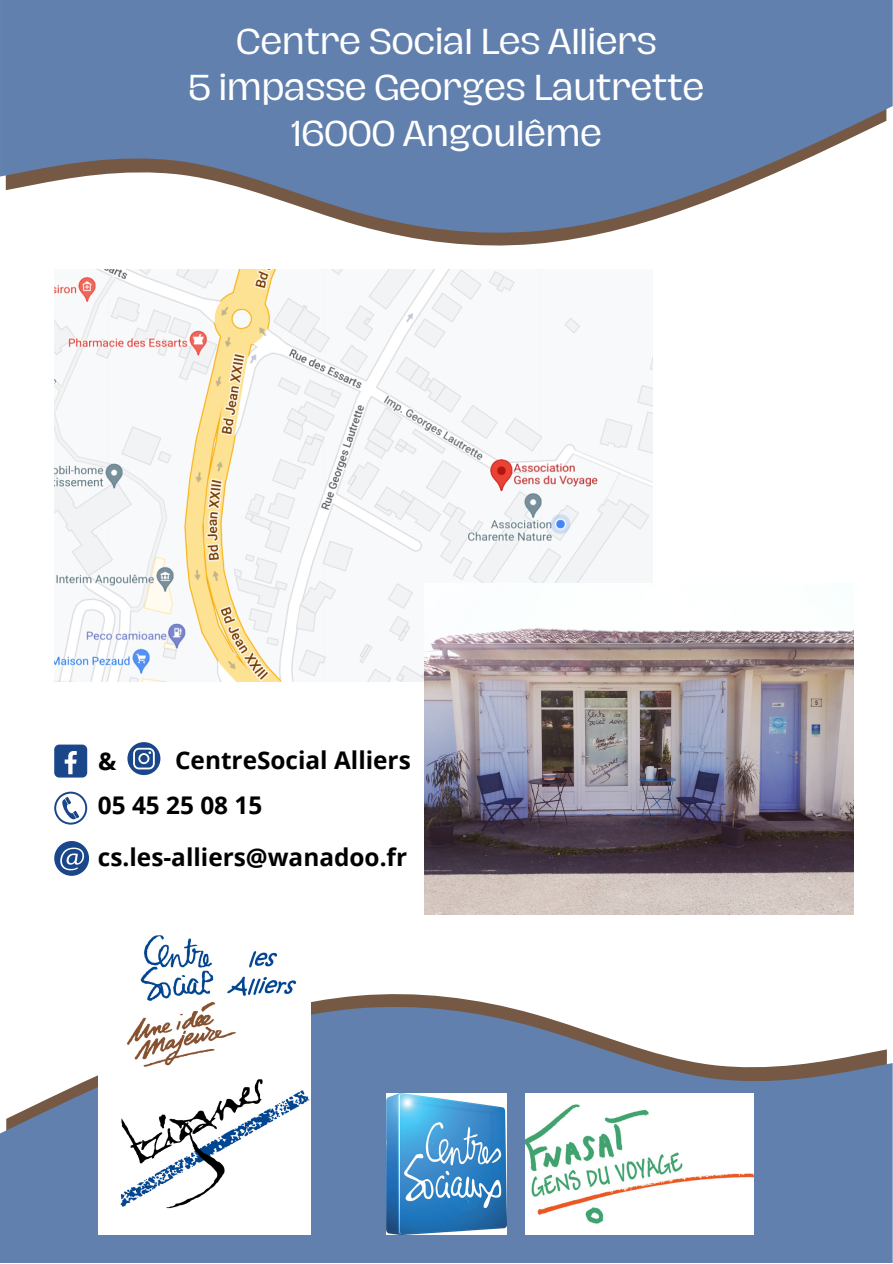
<style>
.page{position:relative;width:893px;height:1264px;background:#fff}
.page>*{position:absolute;margin:0;border:0;box-sizing:border-box;transform-origin:0 0}
.t1{font:33px "Hagrid";color:#fff}
.t2{font:700 24.45px "Open Sans";color:#000}
.t3{font:700 24.3px "Open Sans";color:#000}
</style>
<div class="page">
<svg style="left:403px;top:236px;width:187px;height:10px;fill:#755945"></svg>
<svg style="left:0;top:0;width:892px;height:236px;fill:#6180ae"></svg>
<svg style="left:311px;top:994px;width:176px;height:9px;fill:#755945"></svg>
<svg style="left:0;top:1003px;width:892px;height:259px;fill:#6180ae"></svg>
<img style="left:54px;top:270px;width:598px;height:411px">
<div style="left:54px;top:744px;width:33px;height:33px;background:#1a4789;border-radius:5px"></div>
<svg style="left:65px;top:751px;width:12px;height:23px"></svg>
<svg style="left:54px;top:791px;width:33px;height:33px"></svg>
<svg style="left:54px;top:841px;width:35px;height:34px"></svg>
<svg style="left:127px;top:742px;width:33px;height:33px"></svg>
<img style="left:425px;top:583px;width:428px;height:331px">
<img style="left:525px;top:1093px;width:228px;height:140px">
<img style="left:386px;top:1093px;width:120px;height:140px">
<img style="left:99px;top:935px;width:211px;height:298px">
<p class="t1" style="left:236px;top:26px;width:422px">Centre Social Les Alliers</p>
<p class="t1" style="left:189px;top:72px;width:517px">5 impasse Georges Lautrette</p>
<p class="t1" style="left:291px;top:118px;width:312px">16000 Angoulême</p>
<p class="t3" style="left:175px;top:743px;width:237px">CentreSocial Alliers</p>
<p class="t3" style="left:98px;top:788px;width:166px">05 45 25 08 15</p>
<p class="t3" style="left:98px;top:840px;width:311px">cs.les-alliers@wanadoo.fr</p>
<p class="t2" style="left:98px;top:744px;width:20px">&amp;</p>
</div>
